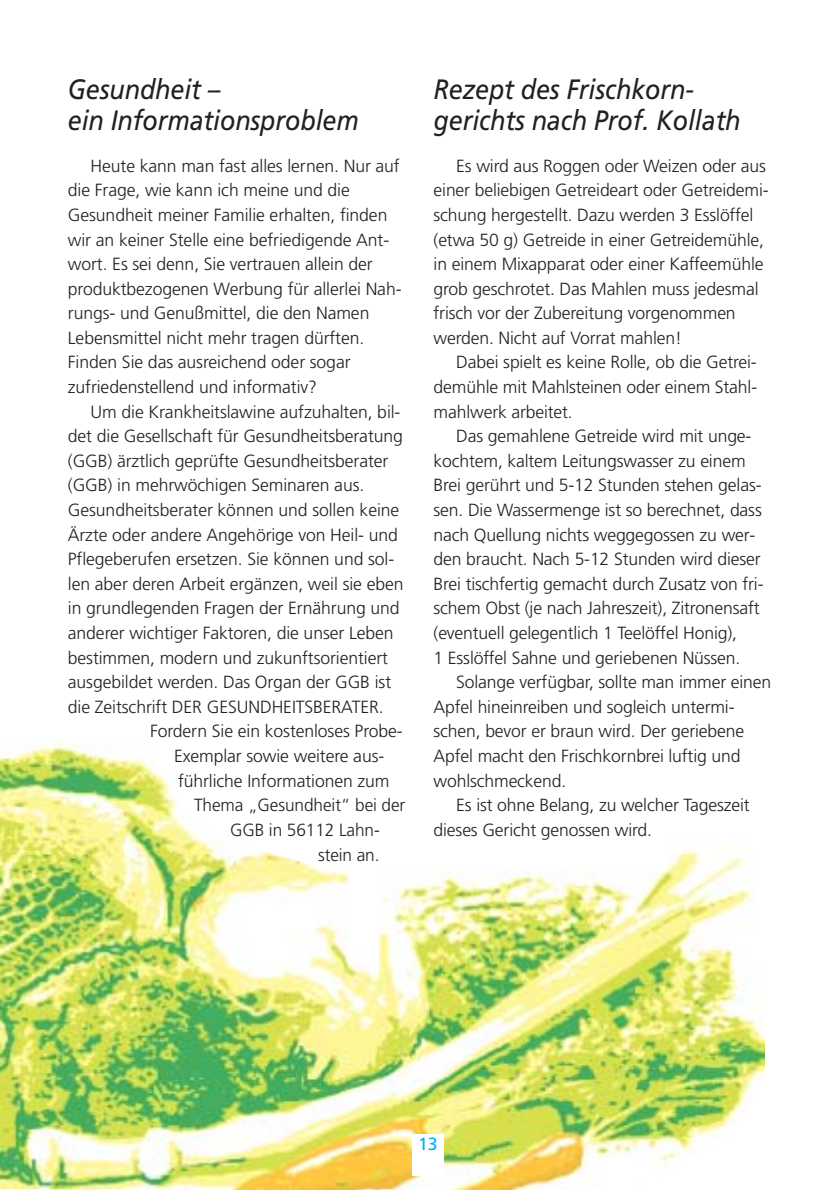
<style>
.page{position:relative;width:838px;height:1190px;background:#fff}
.page>*{position:absolute;margin:0;border:0;box-sizing:border-box;transform-origin:0 0}
.t1{font:italic 28px/31.2px "Frutiger";letter-spacing:-.005em;color:#231f20;scale:.9 1}
.t2{font:300 17.6px/24.6px "Frutiger";letter-spacing:-.005em;color:#231f20}
.t3{font:17.6px "Frutiger";color:#00aeef}
</style>
<div class="page">
<img style="left:0;top:744px;width:764px;height:446px">
<div style="left:412px;top:1134px;width:32px;height:41px;background:#fff"></div>
<h1 class="t1" style="left:68px;top:76px;width:325px">Gesundheit –<br>ein Informationsproblem</h1>
<p class="t2" style="left:68px;top:155px;width:335px;text-indent:23px">Heute kann man fast alles lernen. Nur auf die Frage, wie kann ich meine und die Gesundheit meiner Familie erhalten, finden wir an keiner Stelle eine befriedigende Ant&shy;wort. Es sei denn, Sie vertrauen allein der produktbezogenen Werbung für allerlei Nah&shy;rungs- und Genußmittel, die den Namen Lebensmittel nicht mehr tragen dürften.<br>Finden Sie das ausreichend oder sogar zufriedenstellend und informativ?</p>
<p class="t2" style="left:91px;top:401px;width:311px">Um die Krankheitslawine aufzuhalten, bil-</p>
<p class="t2" style="left:68px;top:425px;width:337px">det die Gesellschaft für Gesundheitsberatung</p>
<p class="t2" style="left:68px;top:450px;width:322px">(GGB) ärztlich geprüfte Gesundheitsberater</p>
<p class="t2" style="left:68px;top:474px;width:298px">(GGB) in mehrwöchigen Seminaren aus.</p>
<p class="t2" style="left:68px;top:499px;width:333px">Gesundheitsberater können und sollen keine</p>
<p class="t2" style="left:68px;top:524px;width:332px">Ärzte oder andere Angehörige von Heil- und</p>
<p class="t2" style="left:68px;top:548px;width:328px">Pflegeberufen ersetzen. Sie können und sol-</p>
<p class="t2" style="left:68px;top:573px;width:337px">len aber deren Arbeit ergänzen, weil sie eben</p>
<p class="t2" style="left:68px;top:597px;width:333px">in grundlegenden Fragen der Ernährung und</p>
<p class="t2" style="left:68px;top:622px;width:327px">anderer wichtiger Faktoren, die unser Leben</p>
<p class="t2" style="left:68px;top:647px;width:322px">bestimmen, modern und zukunftsorientiert</p>
<p class="t2" style="left:68px;top:671px;width:325px">ausgebildet werden. Das Organ der GGB ist</p>
<p class="t2" style="left:68px;top:696px;width:317px">die Zeitschrift DER GESUNDHEITSBERATER.</p>
<p class="t2" style="left:150px;top:720px;width:254px">Fordern Sie ein kostenloses Probe-</p>
<p class="t2" style="left:174px;top:745px;width:212px">Exemplar sowie weitere aus-</p>
<p class="t2" style="left:178px;top:770px;width:213px">führliche Informationen zum</p>
<p class="t2" style="left:194px;top:794px;width:213px">Thema „Gesundheit“ bei der</p>
<p class="t2" style="left:230px;top:819px;width:151px">GGB in 56112 Lahn-</p>
<p class="t2" style="left:318px;top:843px;width:63px">stein an.</p>
<h1 class="t1" style="left:434px;top:76px;width:343px">Rezept des Frischkorn&shy;gerichts nach Prof. Kollath</h1>
<p class="t2" style="left:434px;top:155px;width:337px;text-indent:23px">Es wird aus Roggen oder Weizen oder aus einer beliebigen Getreideart oder Getreidemi&shy;schung hergestellt. Dazu werden 3 Esslöffel (etwa 50 g) Getreide in einer Getreidemühle, in einem Mixapparat oder einer Kaffeemühle grob geschrotet. Das Mahlen muss jedesmal frisch vor der Zubereitung vorgenommen werden. Nicht auf Vorrat mahlen!</p>
<p class="t2" style="left:434px;top:351px;width:325px;text-align:justify;text-indent:23px">Dabei spielt es keine Rolle, ob die Getrei&shy;demühle mit Mahlsteinen oder einem Stahl&shy;mahlwerk arbeitet.</p>
<p class="t2" style="left:434px;top:425px;width:331px;text-indent:23px">Das gemahlene Getreide wird mit unge&shy;kochtem, kaltem Leitungswasser zu einem Brei gerührt und 5-12 Stunden stehen gelas&shy;sen. Die Wassermenge ist so berechnet, dass nach Quellung nichts weggegossen zu wer&shy;den braucht. Nach 5-12 Stunden wird dieser Brei tischfertig gemacht durch Zusatz von fri&shy;schem Obst (je nach Jahreszeit), Zitronensaft (eventuell gelegentlich 1 Teelöffel Honig),<br>1 Esslöffel Sahne und geriebenen Nüssen.</p>
<p class="t2" style="left:434px;top:671px;width:339px;text-indent:23px">Solange verfügbar, sollte man immer einen Apfel hineinreiben und sogleich untermi&shy;schen, bevor er braun wird. Der geriebene Apfel macht den Frischkornbrei luftig und wohlschmeckend.</p>
<p class="t2" style="left:434px;top:794px;width:318px;text-indent:23px">Es ist ohne Belang, zu welcher Tageszeit dieses Gericht genossen wird.</p>
<p class="t3" style="left:418px;top:1137px;width:21px">13</p>
</div>
